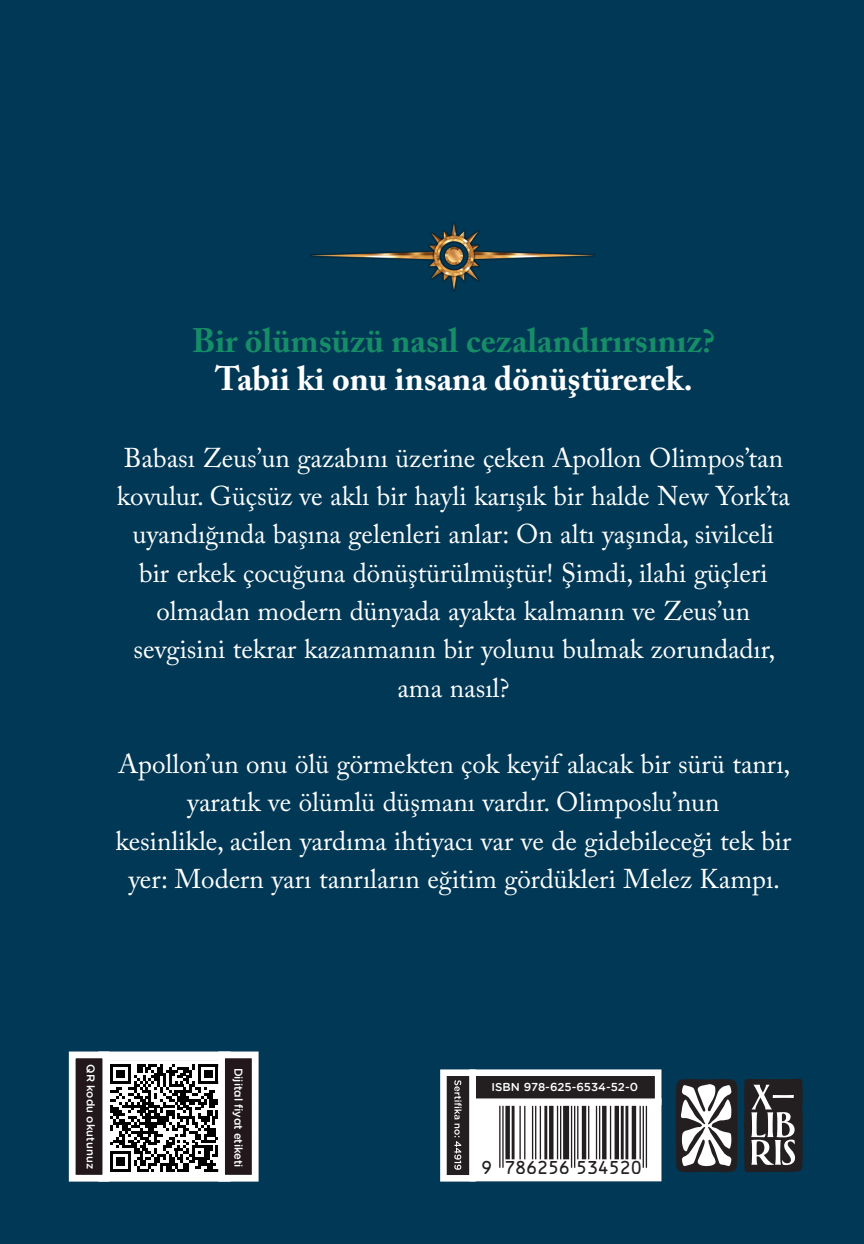
<style>
.page{position:relative;width:864px;height:1244px;background:#fff}
.page>*{position:absolute;margin:0;border:0;box-sizing:border-box;transform-origin:0 0}
.t1{font:700 33.75px "Adobe Caslon Pro";color:#168c67}
.t2{font:700 33.75px "Adobe Caslon Pro";color:#fff}
.t3{font:27px/38.2px "Adobe Caslon Pro";color:#fff;text-align:center}
.t4{font:17.1px "OCRB";letter-spacing:-.085em;color:#231f20}
.t5{font:500 11.47px "Gotham Rounded";letter-spacing:-.01em;color:#fff}
.t6{font:500 11.25px "Gotham Rounded";letter-spacing:.02em;color:#fff}
</style>
<div class="page">
<div style="left:0;top:0;width:863px;height:1243px;background:#003856"></div>
<img style="left:310px;top:222px;width:285px;height:69px">
<svg style="left:93px;top:1051px;width:142px;height:131px;background:#8d8e8e"></svg>
<div style="left:69px;top:1051px;width:40px;height:130px;background:#22181b;border:7px solid #fff"></div>
<div style="left:218px;top:1051px;width:40px;height:130px;background:#22181b;border:7px solid #fff"></div>
<svg style="left:475px;top:1105px;width:186px;height:76px;background:#ebeaea"></svg>
<div style="left:472px;top:1072px;width:186px;height:29px;background:#231f20"></div>
<div style="left:469px;top:1069px;width:192px;height:36px;border:7px solid #fff"></div>
<div style="left:443px;top:1072px;width:29px;height:106px;background:#231f20"></div>
<div style="left:440px;top:1069px;width:35px;height:112px;border:7px solid #fff"></div>
<hr style="left:645px;top:1105px;width:2px;height:62px;background:#231f20">
<hr style="left:642px;top:1105px;width:1px;height:62px;background:#231f20">
<hr style="left:639px;top:1105px;width:1px;height:54px;background:#231f20">
<div style="left:631px;top:1105px;width:5px;height:54px;background:#231f20"></div>
<hr style="left:625px;top:1105px;width:3px;height:54px;background:#231f20">
<hr style="left:620px;top:1105px;width:3px;height:54px;background:#231f20">
<div style="left:614px;top:1105px;width:5px;height:54px;background:#231f20"></div>
<hr style="left:609px;top:1105px;width:2px;height:54px;background:#231f20">
<svg style="left:602px;top:1105px;width:4px;height:54px"></svg>
<hr style="left:599px;top:1105px;width:1px;height:54px;background:#231f20">
<hr style="left:595px;top:1105px;width:2px;height:54px;background:#231f20">
<hr style="left:588px;top:1105px;width:1px;height:54px;background:#231f20">
<div style="left:581px;top:1105px;width:5px;height:54px;background:#231f20"></div>
<hr style="left:577px;top:1105px;width:1px;height:54px;background:#231f20">
<hr style="left:574px;top:1105px;width:1px;height:62px;background:#231f20">
<hr style="left:570px;top:1105px;width:2px;height:62px;background:#231f20">
<div style="left:563px;top:1105px;width:6px;height:54px;background:#231f20"></div>
<hr style="left:560px;top:1105px;width:1px;height:54px;background:#231f20">
<hr style="left:556px;top:1105px;width:2px;height:54px;background:#231f20">
<svg style="left:549px;top:1105px;width:4px;height:54px"></svg>
<hr style="left:544px;top:1105px;width:3px;height:54px;background:#231f20">
<hr style="left:539px;top:1105px;width:2px;height:54px;background:#231f20">
<hr style="left:535px;top:1105px;width:1px;height:54px;background:#231f20">
<hr style="left:532px;top:1105px;width:1px;height:54px;background:#231f20">
<hr style="left:524px;top:1105px;width:1px;height:54px;background:#231f20">
<hr style="left:519px;top:1105px;width:1px;height:54px;background:#231f20">
<hr style="left:511px;top:1105px;width:3px;height:54px;background:#231f20">
<svg style="left:505px;top:1105px;width:4px;height:54px"></svg>
<hr style="left:502px;top:1105px;width:1px;height:62px;background:#231f20">
<hr style="left:499px;top:1105px;width:1px;height:62px;background:#231f20">
<svg style="left:648px;top:1160px;width:1px;height:13px"></svg>
<svg style="left:454px;top:1080px;width:7px;height:89px"></svg>
<svg style="left:744px;top:1078px;width:58px;height:94px;background:#555354"></svg>
<svg style="left:675px;top:1079px;width:62px;height:93px;background:#838283"></svg>
<p class="t1" style="left:192px;top:320px;width:524px">Bir ölümsüzü nasıl cezalandırırsınız?</p>
<p class="t2" style="left:215px;top:359px;width:479px">Tabii ki onu insana dönüştürerek.</p>
<p class="t3" style="left:117px;top:438px;width:674px">Babası Zeus’un gazabını üzerine çeken Apollon Olimpos’tan kovulur. Güçsüz ve aklı bir hayli karışık bir halde New York’ta uyandığında başına gelenleri anlar: On altı yaşında, sivilceli bir erkek çocuğuna dönüştürülmüştür! Şimdi, ilahi güçleri olmadan modern dünyada ayakta kalmanın ve Zeus’un sevgisini tekrar kazanmanın bir yolunu bulmak zorundadır, ama nasıl?</p>
<p class="t3" style="left:115px;top:744px;width:677px">Apollon’un onu ölü görmekten çok keyif alacak bir sürü tanrı, yaratık ve ölümlü düşmanı vardır. Olimposlu’nun<br>kesinlikle, acilen yardıma ihtiyacı var ve de gidebileceği tek bir yer: Modern yarı tanrıların eğitim gördükleri Melez Kampı.</p>
<p class="t6" style="left:99px;top:1063px;width:107px;rotate:90deg">QR kodu okutunuz</p>
<p class="t5" style="left:247px;top:1067px;width:101px;rotate:90deg">Dijital fiyat etiketi</p>
<p class="t5" style="left:491px;top:1078px;width:148px">ISBN 978-625-6534-52-0</p>
<p class="t4" style="left:480px;top:1157px;width:163px">9 786256 534520</p>
</div>
